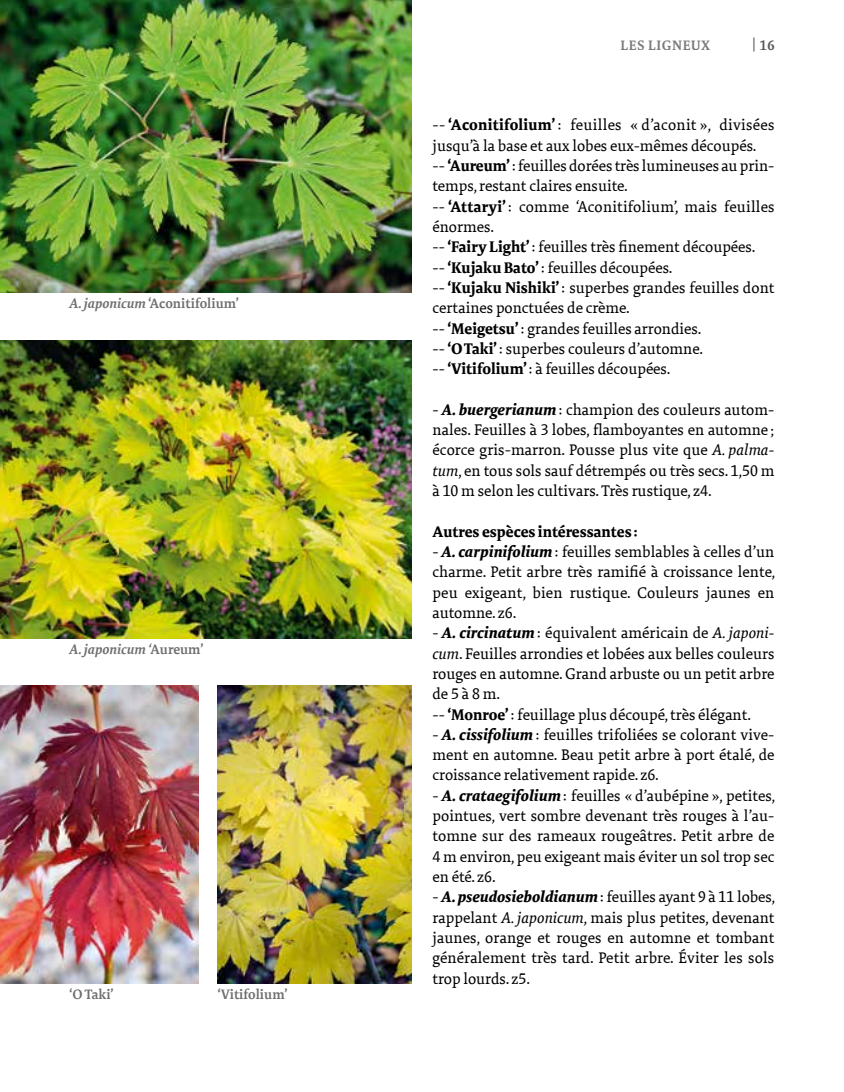
<style>
.page{position:relative;width:844px;height:1092px;background:#fff}
.page>*{position:absolute;margin:0;border:0;box-sizing:border-box;transform-origin:0 0}
.t1{font:15.75px/20.3px "Tundra Offc";color:#000;text-align:justify}
.t2{font:700 15.75px "Tundra Offc";color:#000}
.t3{font:600 14px "Tundra Offc";color:#706f6f}
.t4{font:italic 600 14px "Tundra Offc";color:#706f6f}
.t5{font:600 14px "Tundra Offc";letter-spacing:.05em;color:#575756}
.s1{font-style:italic}
.s2{font-style:normal}
.s3{font-weight:700}
.s4{font-weight:700;font-style:italic}
</style>
<div class="page">
<img style="left:0;top:0;width:411px;height:293px">
<img style="left:0;top:340px;width:411px;height:298px">
<img style="left:0;top:685px;width:198px;height:298px">
<img style="left:218px;top:685px;width:193px;height:298px">
<p class="t3" style="left:69px;top:295px;width:171px"><span class="s1">A. japonicum</span> ‘Aconitifolium’</p>
<p class="t4" style="left:69px;top:640px;width:135px">A. japonicum ‘<span class="s2">Aureum’</span></p>
<p class="t3" style="left:69px;top:986px;width:46px">‘O Taki’</p>
<p class="t3" style="left:218px;top:986px;width:71px">‘Vitifolium’</p>
<p class="t5" style="left:620px;top:37px;width:91px">LES LIGNEUX</p>
<p class="t5" style="left:752px;top:37px;width:24px">| 16</p>
<p class="t1" style="left:432px;top:116px;width:343px;text-align:left">-- <span class="s3">‘Aconitifolium’</span> : feuilles « d’aconit », divisées jusqu’à la base et aux lobes eux-mêmes découpés.<br>-- <span class="s3">‘Aureum’</span>: feuilles dorées très lumineuses au prin&shy;temps, restant claires ensuite.<br>-- <span class="s3">‘Attaryi’</span> : comme ‘Aconitifolium’, mais feuilles énormes.<br>-- <span class="s3">‘Fairy Light’</span>: feuilles très finement découpées.<br>-- <span class="s3">‘Kujaku Bato’</span>: feuilles découpées.<br>-- <span class="s3">‘Kujaku Nishiki’</span>: superbes grandes feuilles dont certaines ponctuées de crème.<br>-- <span class="s3">‘Meigetsu’</span>: grandes feuilles arrondies.<br>-- <span class="s3">‘O Taki’</span>: superbes couleurs d’automne.<br>-- <span class="s3">‘Vitifolium’</span>: à feuilles découpées.</p>
<p class="t1" style="left:432px;top:400px;width:343px">- <span class="s4">A. buergerianum</span>: champion des couleurs autom&shy;nales. Feuilles à 3 lobes, flamboyantes en automne ; écorce gris-marron. Pousse plus vite que <span class="s1">A. palma&shy;tum</span>, en tous sols sauf détrempés ou très secs. 1,50 m à 10 m selon les cultivars. Très rustique, z4.</p>
<p class="t2" style="left:432px;top:522px;width:206px">Autres espèces intéressantes :</p>
<p class="t1" style="left:432px;top:542px;width:344px">- <span class="s4">A. carpinifolium</span>: feuilles semblables à celles d’un charme. Petit arbre très ramifié à croissance lente, peu exigeant, bien rustique. Couleurs jaunes en automne. z6.</p>
<p class="t1" style="left:432px;top:623px;width:343px;text-align:left">- <span class="s4">A. circinatum</span>: équivalent américain de <span class="s1">A. japoni&shy;cum</span>. Feuilles arrondies et lobées aux belles couleurs rouges en automne. Grand arbuste ou un petit arbre de 5 à 8 m.<br>-- <span class="s3">‘Monroe’</span>: feuillage plus découpé, très élégant.</p>
<p class="t1" style="left:432px;top:725px;width:343px">- <span class="s4">A. cissifolium</span>: feuilles trifoliées se colorant vive&shy;ment en automne. Beau petit arbre à port étalé, de croissance relativement rapide. z6.</p>
<p class="t1" style="left:432px;top:786px;width:344px">- <span class="s4">A. crataegifolium</span>: feuilles « d’aubépine », petites, pointues, vert sombre devenant très rouges à l’au&shy;tomne sur des rameaux rougeâtres. Petit arbre de 4 m environ, peu exigeant mais éviter un sol trop sec en été. z6.</p>
<p class="t1" style="left:432px;top:887px;width:344px">- <span class="s4">A. pseudosieboldianum</span>: feuilles ayant 9 à 11 lobes, rappelant <span class="s1">A. japonicum</span>, mais plus petites, devenant jaunes, orange et rouges en automne et tombant généralement très tard. Petit arbre. Éviter les sols trop lourds. z5.</p>
</div>
